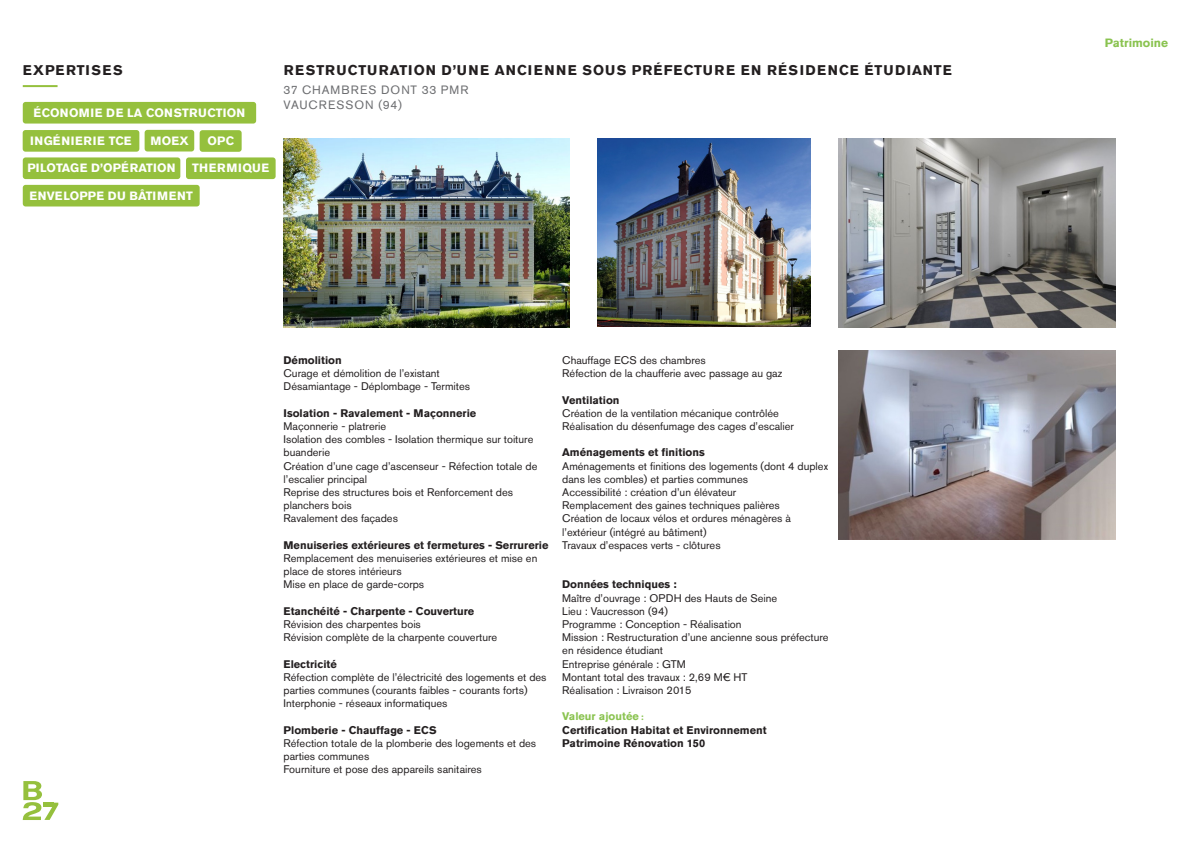
<style>
.page{position:relative;width:1191px;height:842px;background:#fff}
.page>*{position:absolute;margin:0;border:0;box-sizing:border-box;transform-origin:0 0}
.t1{font:700 14px "Akzidenz Grotesk Std";letter-spacing:.085em;color:#231f20}
.t2{font:700 12px "Akzidenz Grotesk Std";letter-spacing:.015em;color:#fff}
.t3{font:12px "Akzidenz Grotesk Std";letter-spacing:.085em;color:#6c6d70}
.t4{font:700 12px "Akzidenz Grotesk Std";letter-spacing:.055em;color:#fff}
.t5{font:700 12px "Akzidenz Grotesk Std";color:#8ac350}
.t6{font:11px/13.2px "Akzidenz Grotesk Std";color:#231f20}
.t7{font:700 11px/13.2px "Akzidenz Grotesk Std";color:#231f20}
.t8{font:700 11px "Akzidenz Grotesk Std";color:#8ac350}
.s1{font-weight:700}
.s2{font-family:"Minion Pro"}
</style>
<div class="page">
<img style="left:284px;top:138px;width:285px;height:189px">
<img style="left:597px;top:138px;width:213px;height:188px">
<img style="left:839px;top:350px;width:276px;height:189px">
<img style="left:839px;top:138px;width:276px;height:189px">
<div style="left:23px;top:102px;width:233px;height:22px;background:#95c03d;border-radius:3px"></div>
<hr style="left:23px;top:85px;width:35px;height:2px;background:#95c03d">
<div style="left:23px;top:130px;width:116px;height:22px;background:#95c03d;border-radius:3px"></div>
<div style="left:145px;top:130px;width:49px;height:21px;background:#95c03d;border-radius:3px"></div>
<div style="left:200px;top:130px;width:42px;height:22px;background:#95c03d;border-radius:3px"></div>
<div style="left:23px;top:157px;width:157px;height:22px;background:#95c03d;border-radius:3px"></div>
<div style="left:186px;top:157px;width:90px;height:22px;background:#95c03d;border-radius:3px"></div>
<div style="left:23px;top:185px;width:177px;height:21px;background:#95c03d;border-radius:3px"></div>
<svg style="left:23px;top:781px;width:35px;height:39px"></svg>
<p class="t1" style="left:23px;top:62px;width:101px">EXPERTISES</p>
<p class="t2" style="left:33px;top:106px;width:213px">ÉCONOMIE DE LA CONSTRUCTION</p>
<p class="t4" style="left:30px;top:134px;width:103px">INGÉNIERIE TCE</p>
<p class="t2" style="left:150px;top:134px;width:40px">MOEX</p>
<p class="t2" style="left:207px;top:134px;width:28px">OPC</p>
<p class="t2" style="left:27px;top:161px;width:150px">PILOTAGE D’OPÉRATION</p>
<p class="t4" style="left:192px;top:161px;width:78px">THERMIQUE</p>
<p class="t2" style="left:29px;top:189px;width:165px">ENVELOPPE DU BÂTIMENT</p>
<p class="t1" style="left:284px;top:62px;width:669px">RESTRUCTURATION D’UNE ANCIENNE SOUS PRÉFECTURE EN RÉSIDENCE ÉTUDIANTE</p>
<p class="t3" style="left:283px;top:83px;width:186px">37 CHAMBRES DONT 33 PMR</p>
<p class="t3" style="left:283px;top:97px;width:120px">VAUCRESSON (94)</p>
<p class="t7" style="left:283px;top:354px;width:60px">Démolition</p>
<p class="t6" style="left:283px;top:367px;width:158px">Curage et démolition de l’existant</p>
<p class="t6" style="left:283px;top:380px;width:188px">Désamiantage - Déplombage - Termites</p>
<p class="t7" style="left:283px;top:406px;width:194px">Isolation - Ravalement - Maçonnerie</p>
<p class="t6" style="left:283px;top:419px;width:104px">Maçonnerie - platrerie</p>
<p class="t6" style="left:283px;top:433px;width:251px">Isolation des combles - Isolation thermique sur toiture buanderie</p>
<p class="t6" style="left:283px;top:459px;width:255px">Création d’une cage d’ascenseur - Réfection totale de l’escalier principal</p>
<p class="t6" style="left:283px;top:485px;width:231px">Reprise des structures bois et Renforcement des planchers bois</p>
<p class="t6" style="left:283px;top:512px;width:116px">Ravalement des façades</p>
<p class="t7" style="left:283px;top:538px;width:266px">Menuiseries extérieures et fermetures - Serrurerie</p>
<p class="t6" style="left:283px;top:551px;width:255px">Remplacement des menuiseries extérieures et mise en place de stores intérieurs</p>
<p class="t6" style="left:283px;top:578px;width:142px">Mise en place de garde-corps</p>
<p class="t7" style="left:283px;top:604px;width:192px">Etanchéité - Charpente - Couverture</p>
<p class="t6" style="left:283px;top:617px;width:215px">Révision des charpentes bois<br>Révision complète de la charpente couverture</p>
<p class="t7" style="left:283px;top:657px;width:55px">Electricité</p>
<p class="t6" style="left:283px;top:670px;width:264px">Réfection complète de l’électricité des logements et des parties communes (courants faibles - courants forts)</p>
<p class="t6" style="left:283px;top:697px;width:165px">Interphonie - réseaux informatiques</p>
<p class="t7" style="left:283px;top:723px;width:154px">Plomberie - Chauffage - ECS</p>
<p class="t6" style="left:283px;top:736px;width:254px">Réfection totale de la plomberie des logements et des parties communes</p>
<p class="t6" style="left:283px;top:763px;width:200px">Fourniture et pose des appareils sanitaires</p>
<p class="t6" style="left:562px;top:353px;width:222px">Chauffage ECS des chambres<br>Réfection de la chaufferie avec passage au gaz</p>
<p class="t7" style="left:562px;top:393px;width:59px">Ventilation</p>
<p class="t6" style="left:562px;top:406px;width:218px">Création de la ventilation mécanique contrôlée</p>
<p class="t6" style="left:562px;top:419px;width:233px">Réalisation du désenfumage des cages d’escalier</p>
<p class="t6" style="left:562px;top:446px;width:267px"><span class="s1">Aménagements et finitions<br></span>Aménagements et finitions des logements (dont 4 duplex dans les combles) et parties communes</p>
<p class="t6" style="left:562px;top:485px;width:175px">Accessibilité : création d’un élévateur</p>
<p class="t6" style="left:562px;top:499px;width:219px">Remplacement des gaines techniques palières</p>
<p class="t6" style="left:562px;top:512px;width:230px">Création de locaux vélos et ordures ménagères à l’extérieur (intégré au bâtiment)</p>
<p class="t6" style="left:562px;top:538px;width:160px">Travaux d’espaces verts - clôtures</p>
<p class="t7" style="left:562px;top:578px;width:116px">Données techniques :</p>
<p class="t6" style="left:562px;top:591px;width:216px">Maître d’ouvrage : OPDH des Hauts de Seine</p>
<p class="t6" style="left:562px;top:604px;width:107px">Lieu : Vaucresson (94)</p>
<p class="t6" style="left:562px;top:617px;width:181px">Programme : Conception - Réalisation</p>
<p class="t6" style="left:562px;top:631px;width:268px">Mission : Restructuration d’une ancienne sous préfecture en résidence étudiant</p>
<p class="t6" style="left:562px;top:657px;width:125px">Entreprise générale : GTM</p>
<p class="t6" style="left:562px;top:670px;width:187px">Montant total des travaux : 2,69 M€ HT</p>
<p class="t6" style="left:562px;top:683px;width:131px">Réalisation : Livraison 2015</p>
<p class="t8" style="left:562px;top:710px;width:83px">Valeur ajoutée <span class="s2">:</span></p>
<p class="t7" style="left:562px;top:723px;width:206px">Certification Habitat et Environnement<br>Patrimoine Rénovation 150</p>
<p class="t5" style="left:1105px;top:36px;width:65px">Patrimoine</p>
</div>
